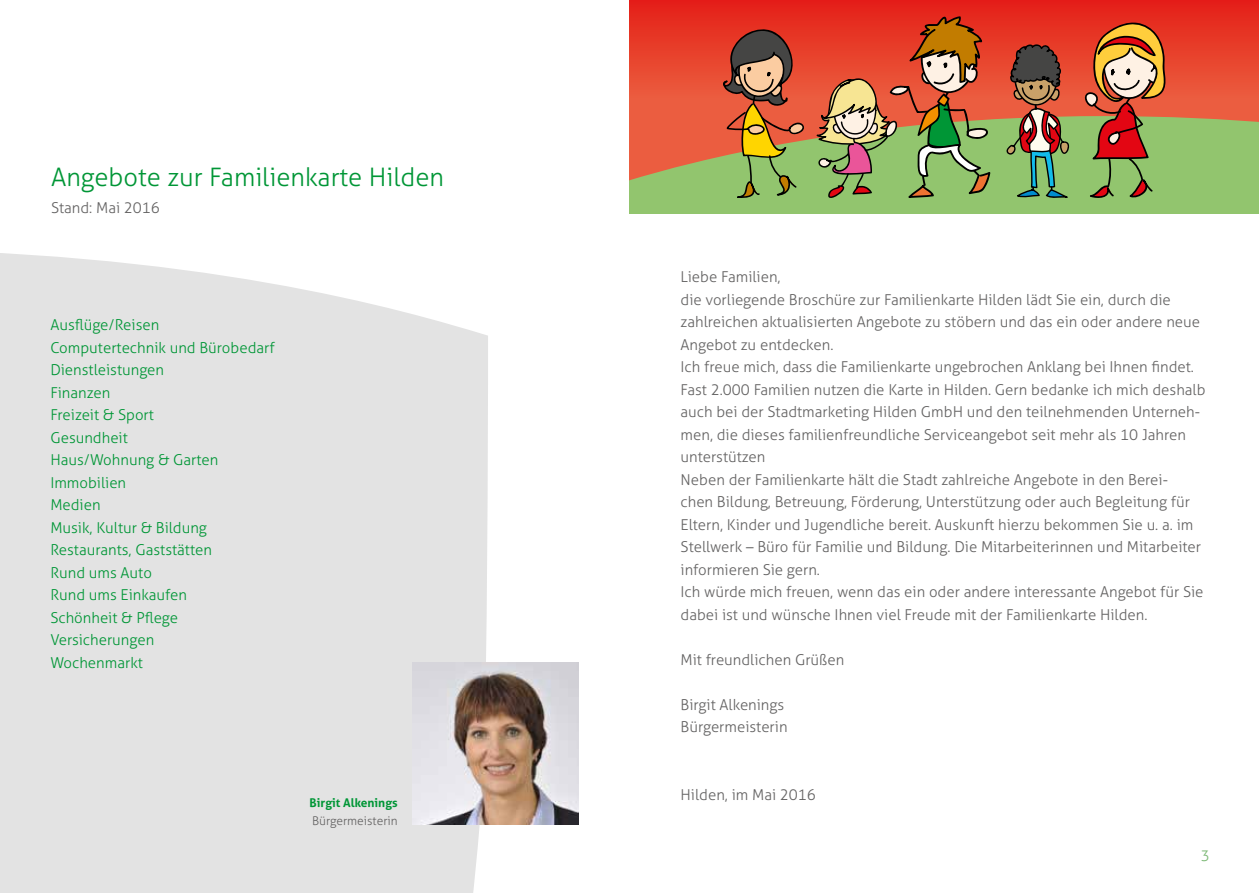
<style>
.page{position:relative;width:1259px;height:893px;background:#fff}
.page>*{position:absolute;margin:0;border:0;box-sizing:border-box;transform-origin:0 0}
.t1{font:300 25.5px "Aller";color:#009636}
.t2{font:300 15px/22.5px "Aller";color:#646363}
.t3{font:300 15px/22.5px "Aller";color:#009636}
.t4{font:300 15px "Aller";color:#7bb874}
.t5{font:700 12px "Aller";color:#009636}
.t6{font:300 12px "Aller";color:#646363}
</style>
<div class="page">
<svg style="left:629px;top:0;width:630px;height:116px;background:#e73b29"></svg>
<svg style="left:629px;top:116px;width:630px;height:97px;background:#a5ae63"></svg>
<svg style="left:1082px;top:8px;width:91px;height:191px;background:#b67a4b"></svg>
<svg style="left:717px;top:10px;width:275px;height:197px;background:#b3794a"></svg>
<svg style="left:1004px;top:41px;width:70px;height:159px;background:#917652"></svg>
<div style="left:0;top:253px;width:488px;height:640px;background:#e3e3e3"></div>
<img style="left:412px;top:663px;width:166px;height:162px">
<h1 class="t1" style="left:51px;top:162px;width:395px">Angebote zur Familienkarte Hilden</h1>
<p class="t2" style="left:51px;top:196px;width:110px">Stand: Mai 2016</p>
<p class="t3" style="left:50px;top:313px;width:226px">Ausflüge/Reisen<br>Computertechnik und Bürobedarf<br>Dienstleistungen<br>Finanzen<br>Freizeit &amp; Sport<br>Gesundheit<br>Haus/Wohnung &amp; Garten<br>Immobilien<br>Medien<br>Musik, Kultur &amp; Bildung<br>Restaurants, Gaststätten<br>Rund ums Auto<br>Rund ums Einkaufen<br>Schönheit &amp; Pflege<br>Versicherungen<br>Wochenmarkt</p>
<p class="t5" style="left:310px;top:795px;width:90px">Birgit Alkenings</p>
<p class="t6" style="left:312px;top:814px;width:87px">Bürgermeisterin</p>
<p class="t2" style="left:680px;top:266px;width:526px">Liebe Familien,<br>die vorliegende Broschüre zur Familienkarte Hilden lädt Sie ein, durch die zahlreichen aktualisierten Angebote zu stöbern und das ein oder andere neue Angebot zu entdecken.<br>Ich freue mich, dass die Familienkarte ungebrochen Anklang bei Ihnen findet.<br>Fast 2.000 Familien nutzen die Karte in Hilden. Gern bedanke ich mich deshalb auch bei der Stadtmarketing Hilden GmbH und den teilnehmenden Unterneh&shy;men, die dieses familienfreundliche Serviceangebot seit mehr als 10 Jahren unterstützen<br>Neben der Familienkarte hält die Stadt zahlreiche Angebote in den Berei-<br>chen Bildung, Betreuung, Förderung, Unterstützung oder auch Begleitung für Eltern, Kinder und Jugendliche bereit. Auskunft hierzu bekommen Sie u. a. im Stellwerk – Büro für Familie und Bildung. Die Mitarbeiterinnen und Mitarbeiter informieren Sie gern.<br>Ich würde mich freuen, wenn das ein oder andere interessante Angebot für Sie dabei ist und wünsche Ihnen viel Freude mit der Familienkarte Hilden.</p>
<p class="t2" style="left:680px;top:648px;width:165px">Mit freundlichen Grüßen</p>
<p class="t2" style="left:680px;top:693px;width:108px">Birgit Alkenings<br>Bürgermeisterin</p>
<p class="t2" style="left:680px;top:783px;width:137px">Hilden, im Mai 2016</p>
<p class="t4" style="left:1200px;top:847px;width:10px">3</p>
</div>
